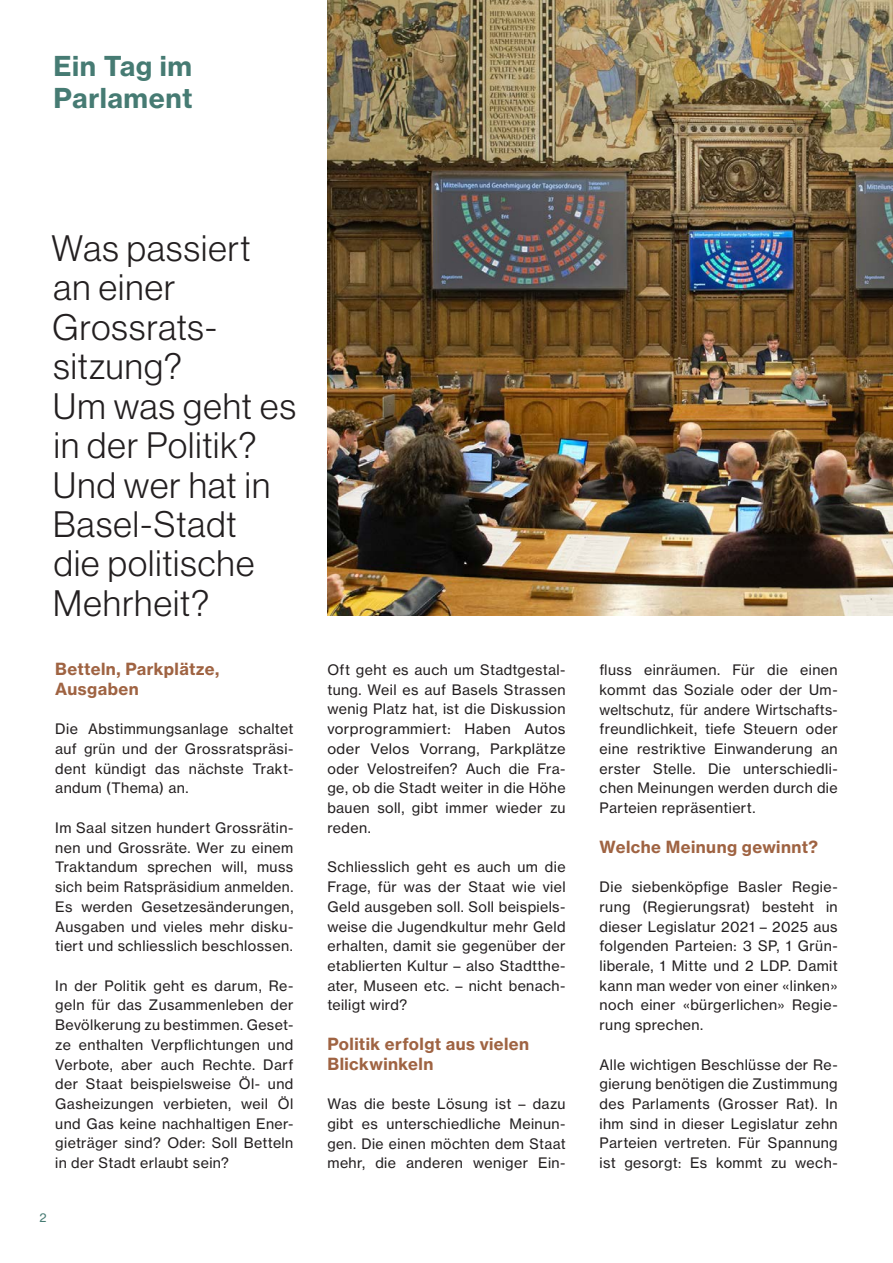
<style>
.page{position:relative;width:893px;height:1263px;background:#fff}
.page>*{position:absolute;margin:0;border:0;box-sizing:border-box;transform-origin:0 0}
.t1{font:36px/39.5px "N Haas Grotesk DS Pro 45 Lt";letter-spacing:.03em;color:#231f20}
.t2{font:27px/31.5px "N Haas Grotesk TX Pro 75 Bd";letter-spacing:.02em;color:#467b73}
.t3{font:16.5px/19.6px "N Haas Grotesk TX Pro 75 Bd";letter-spacing:.025em;color:#9f6342}
.t4{font:14.25px/19.6px "N Haas Grotesk TX Pro 55 Rg";letter-spacing:.025em;color:#231f20;text-align:justify}
.t5{font:12px "N Haas Grotesk TX Pro 55 Rg";color:#467b73}
</style>
<div class="page">
<img style="left:327px;top:0;width:566px;height:616px">
<h2 class="t2" style="left:54px;top:51px;width:140px">Ein Tag im<br>Parlament</h2>
<h1 class="t1" style="left:52px;top:228px;width:246px">Was passiert an einer<br>Grossrats&shy;sitzung?<br>Um was geht es in der Politik?<br>Und wer hat in<br>Basel-Stadt<br>die politische<br>Mehrheit?</h1>
<p class="t3" style="left:55px;top:659px;width:166px">Betteln, Parkplätze,<br>Ausgaben</p>
<p class="t4" style="left:55px;top:719px;width:240px">Die Abstimmungsanlage schaltet auf grün und der Grossratspräsi&shy;dent kündigt das nächste Trakt&shy;andum (Thema) an.</p>
<p class="t4" style="left:55px;top:818px;width:240px">Im Saal sitzen hundert Grossrätin&shy;nen und Grossräte. Wer zu einem Traktandum sprechen will, muss sich beim Ratspräsidium anmelden.<br>Es werden Gesetzesänderungen, Ausgaben und vieles mehr disku&shy;tiert und schliesslich beschlossen.</p>
<p class="t4" style="left:55px;top:976px;width:240px">In der Politik geht es darum, Re&shy;geln für das Zusammenleben der Bevölkerung zu bestimmen. Geset&shy;ze enthalten Verpflichtungen und Verbote, aber auch Rechte. Darf der Staat beispielsweise Öl- und Gasheizungen verbieten, weil Öl und Gas keine nachhaltigen Ener&shy;gieträger sind? Oder: Soll Betteln in der Stadt erlaubt sein?</p>
<p class="t5" style="left:40px;top:1210px;width:9px">2</p>
<p class="t4" style="left:327px;top:660px;width:240px">Oft geht es auch um Stadtgestal&shy;tung. Weil es auf Basels Strassen wenig Platz hat, ist die Diskussion vorprogrammiert: Haben Autos oder Velos Vorrang, Parkplätze oder Velostreifen? Auch die Fra&shy;ge, ob die Stadt weiter in die Höhe bauen soll, gibt immer wieder zu reden.</p>
<p class="t4" style="left:327px;top:857px;width:240px">Schliesslich geht es auch um die Frage, für was der Staat wie viel Geld ausgeben soll. Soll beispiels&shy;weise die Jugendkultur mehr Geld erhalten, damit sie gegenüber der etablierten Kultur – also Stadtthe&shy;ater, Museen etc. – nicht benach&shy;teiligt wird?</p>
<p class="t3" style="left:327px;top:1034px;width:203px">Politik erfolgt aus vielen<br>Blickwinkeln</p>
<p class="t4" style="left:327px;top:1094px;width:240px">Was die beste Lösung ist – dazu gibt es unterschiedliche Meinun&shy;gen. Die einen möchten dem Staat mehr, die anderen weniger Ein-</p>
<p class="t4" style="left:600px;top:660px;width:240px">fluss einräumen. Für die einen kommt das Soziale oder der Um&shy;weltschutz, für andere Wirtschafts&shy;freundlichkeit, tiefe Steuern oder eine restriktive Einwanderung an erster Stelle. Die unterschiedli&shy;chen Meinungen werden durch die Parteien repräsentiert.</p>
<p class="t3" style="left:600px;top:837px;width:220px">Welche Meinung gewinnt?</p>
<p class="t4" style="left:600px;top:877px;width:240px">Die siebenköpfige Basler Regie&shy;rung (Regierungsrat) besteht in dieser Legislatur 2021 – 2025 aus folgenden Parteien: 3 SP, 1 Grün&shy;liberale, 1 Mitte und 2 LDP. Damit kann man weder von einer «linken» noch einer «bürgerlichen» Regie&shy;rung sprechen.</p>
<p class="t4" style="left:600px;top:1054px;width:240px">Alle wichtigen Beschlüsse der Re&shy;gierung benötigen die Zustimmung des Parlaments (Grosser Rat). In ihm sind in dieser Legislatur zehn Parteien vertreten. Für Spannung ist gesorgt: Es kommt zu wech-</p>
</div>
